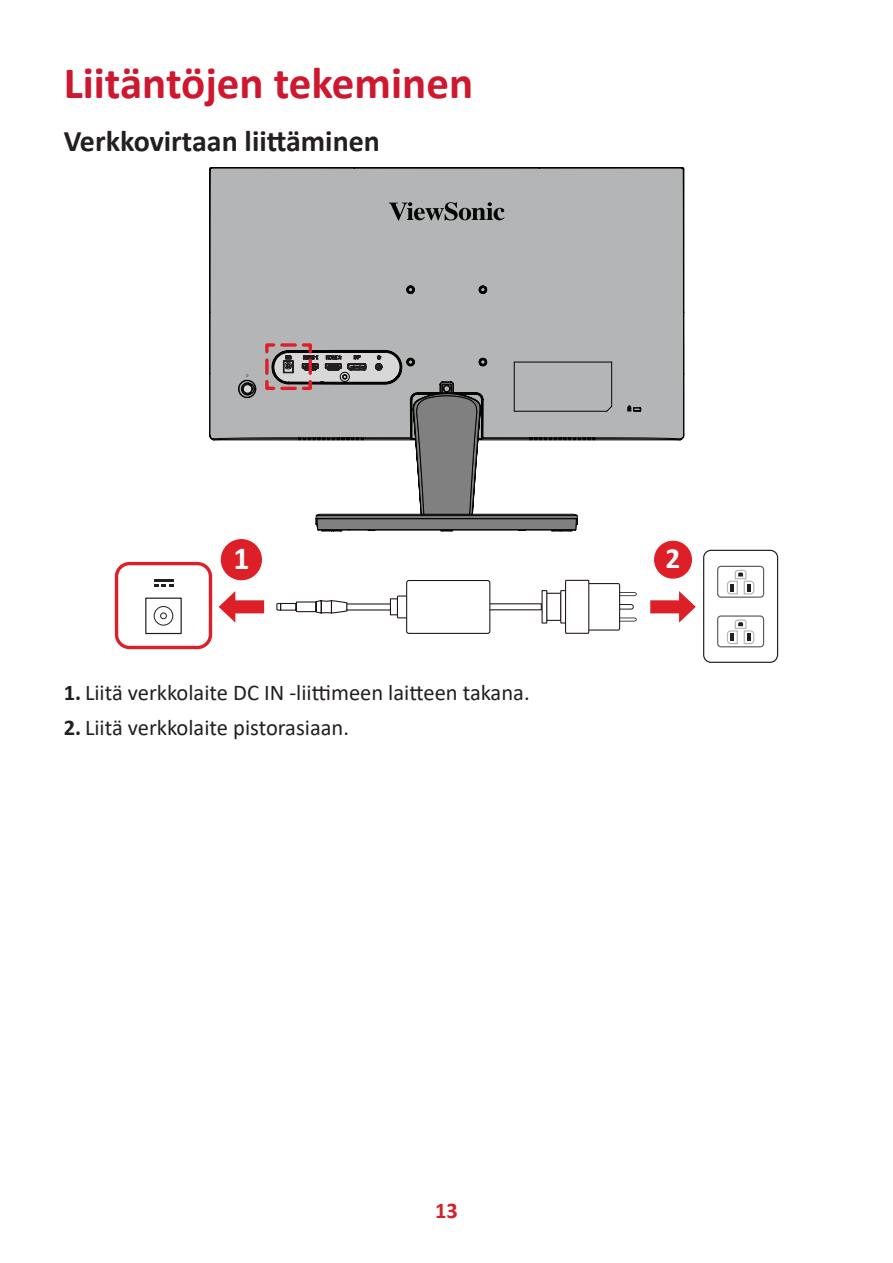
<style>
.page{position:relative;width:893px;height:1263px;background:#fff}
.page>*{position:absolute;margin:0;border:0;box-sizing:border-box;transform-origin:0 0}
.t1{font:700 45px "Calibri";color:#ce182f}
.t2{font:700 31.65px "Calibri";color:#fff}
.t3{font:700 30px "Calibri";color:#231f20}
.t4{font:700 29.25px "Calibri";color:#fff}
.t5{font:22.5px "Calibri";color:#231f20}
.t6{font:700 22.5px "Calibri";color:#d1232a}
.s1{font-weight:700}
</style>
<div class="page">
<svg style="left:489px;top:579px;width:148px;height:55px"></svg>
<div style="left:397px;top:595px;width:38px;height:23px;border:1px solid #211613"></div>
<div style="left:407px;top:580px;width:83px;height:53px;background:#fff;border-radius:2px"></div>
<div style="left:406px;top:580px;width:84px;height:54px;border:1px solid #211613;border-radius:2px"></div>
<svg style="left:276px;top:598px;width:122px;height:18px"></svg>
<svg style="left:650px;top:591px;width:46px;height:32px"></svg>
<div style="left:653px;top:540px;width:40px;height:39px;background:#dd1f28;border-radius:50%"></div>
<div style="left:653px;top:539px;width:40px;height:41px;border:1px solid #fff;border-radius:50%"></div>
<div style="left:703px;top:550px;width:75px;height:113px;border:1px solid #231f20;border-radius:7px"></div>
<div style="left:717px;top:566px;width:47px;height:32px;border:1px solid #5c5c5f;border-radius:3px"></div>
<svg style="left:727px;top:569px;width:28px;height:26px"></svg>
<div style="left:717px;top:615px;width:47px;height:32px;border:1px solid #5c5c5f;border-radius:3px"></div>
<svg style="left:727px;top:619px;width:28px;height:26px"></svg>
<div style="left:115px;top:562px;width:97px;height:87px;border:3px solid #dd1f28;border-radius:13px"></div>
<svg style="left:218px;top:591px;width:47px;height:32px"></svg>
<div style="left:220px;top:538px;width:43px;height:43px;background:#dd1f28;border-radius:50%"></div>
<div style="left:220px;top:538px;width:43px;height:43px;border:1px solid #fff;border-radius:50%"></div>
<hr style="left:154px;top:579px;width:20px;height:2px;background:#211e1e">
<svg style="left:154px;top:584px;width:20px;height:3px"></svg>
<svg style="left:154px;top:606px;width:19px;height:20px"></svg>
<div style="left:145px;top:598px;width:37px;height:36px;border:1px solid #211e1e"></div>
<div style="left:209px;top:167px;width:475px;height:365px;background:#b4b5b6"></div>
<svg style="left:389px;top:202px;width:116px;height:18px"></svg>
<svg style="left:213px;top:342px;width:467px;height:189px"></svg>
<h1 class="t1" style="left:64px;top:51px;width:411px">Liitäntöjen tekeminen</h1>
<h3 class="t3" style="left:64px;top:120px;width:318px">Verkkovirtaan liittäminen</h3>
<h2 class="t2" style="left:233px;top:536px;width:18px">1</h2>
<h3 class="t4" style="left:666px;top:538px;width:16px">2</h3>
<p class="t5" style="left:64px;top:676px;width:467px"><span class="s1">1.</span> Liitä verkkolaite DC IN -liittimeen laitteen takana.</p>
<p class="t5" style="left:64px;top:712px;width:287px"><span class="s1">2.</span> Liitä verkkolaite pistorasiaan.</p>
<p class="t6" style="left:435px;top:1194px;width:24px">13</p>
</div>
